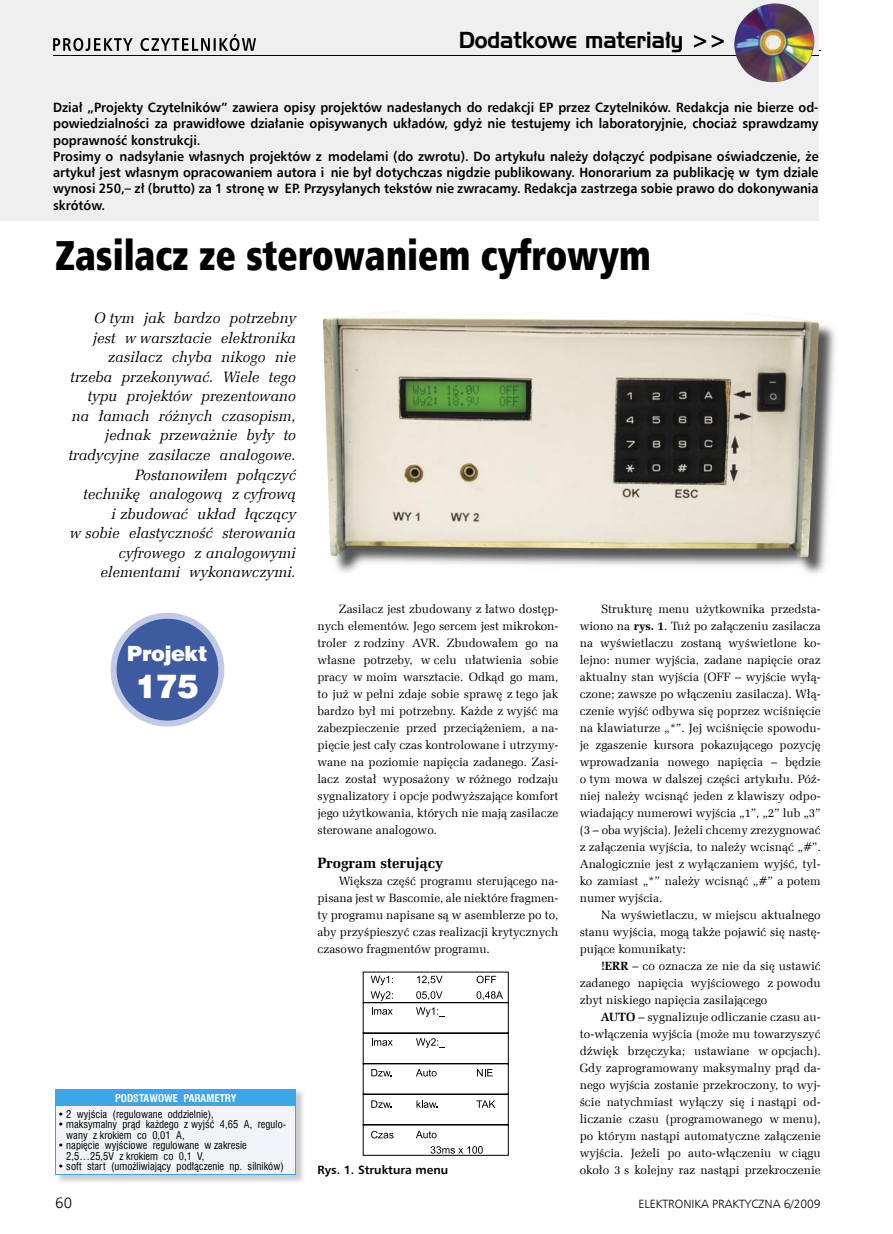
<style>
.page{position:relative;width:893px;height:1234px;background:#fff}
.page>*{position:absolute;margin:0;border:0;box-sizing:border-box;transform-origin:0 0}
.t1{font:42px "Humnst 777 X Blk Cn EU";color:#000;scale:.9 1}
.t2{font:33px "Swis 721 Blk EU";color:#fff}
.t3{font:22.5px "Handel Gothic EU";color:#000;scale:.93 1}
.t4{font:21px "Swis 721 Blk EU";letter-spacing:-.025em;color:#fff}
.t5{font:italic 15px/19.5px "Zapf Ellipt EU";letter-spacing:.005em;color:#000;text-align:right}
.t6{font:700 15px "Zapf Ellipt EU";color:#000}
.t7{font:15px "Humnst 777 Lt EU";color:#000}
.t8{font:700 13.5px/16.2px "Humnst 777 EU";color:#000;scale:.93 1}
.t9{font:12px/17px "Zapf Ellipt EU";color:#000;text-align:justify}
.t10{font:12px "Humnst 777 Lt EU";color:#000}
.t11{font:700 12px "Humnst 777 EU";color:#000}
.t12{font:10.5px/10.5px "Swis 721 Cn EU";letter-spacing:.005em;color:#000}
.t13{font:700 10.5px "Swis 721 Cn EU";letter-spacing:.005em;color:#fff}
.s1{font-weight:700}
</style>
<div class="page">
<hr style="left:55px;top:51px;width:766px;height:1px;background:#000">
<img style="left:55px;top:1090px;width:248px;height:92px">
<div style="left:56px;top:1089px;width:240px;height:16px;background:#3ca6e6"></div>
<div style="left:56px;top:1105px;width:240px;height:69px;background:#f1f3f6"></div>
<hr style="left:55px;top:1088px;width:241px;height:1px;background:#3ca6e6">
<svg style="left:55px;top:1089px;width:1px;height:16px"></svg>
<hr style="left:55px;top:1105px;width:241px;height:1px;background:#3ca6e6">
<hr style="left:55px;top:1105px;width:1px;height:68px;background:#3ca6e6">
<hr style="left:295px;top:1105px;width:1px;height:68px;background:#3ca6e6">
<hr style="left:55px;top:1173px;width:241px;height:1px;background:#3ca6e6">
<img style="left:335px;top:324px;width:500px;height:250px">
<img style="left:323px;top:310px;width:496px;height:247px">
<div style="left:0;top:0;width:819px;height:221px;background:#efefef"></div>
<hr style="left:53px;top:55px;width:766px;height:1px;background:#000">
<svg style="left:53px;top:34px;width:203px;height:17px"></svg>
<img style="left:734px;top:3px;width:81px;height:79px">
<svg style="left:111px;top:612px;width:113px;height:114px"></svg>
<svg style="left:362px;top:971px;width:147px;height:184px"></svg>
<h3 class="t3" style="left:459px;top:26px;width:289px">Dodatkowe materiały &gt;&gt;</h3>
<p class="t8" style="left:53px;top:99px;width:825px">Dział „Projekty Czytelników” zawiera opisy projektów nadesłanych do redakcji EP przez Czytelników. Redakcja nie bierze od&shy;powiedzialności za prawidłowe działanie opisywanych układów, gdyż nie testujemy ich laboratoryjnie, chociaż sprawdzamy poprawność konstrukcji.<br>Prosimy o nadsyłanie własnych projektów z modelami (do zwrotu). Do artykułu należy dołączyć podpisane oświadczenie, że artykuł jest własnym opracowaniem autora i nie był dotychczas nigdzie publikowany. Honorarium za publikację w tym dziale wynosi 250,– zł (brutto) za 1 stronę w EP. Przysyłanych tekstów nie zwracamy. Redakcja zastrzega sobie prawo do dokonywania skrótów.</p>
<h1 class="t1" style="left:55px;top:228px;width:664px">Zasilacz ze sterowaniem cyfrowym</h1>
<p class="t5" style="left:69px;top:309px;width:229px">O tym jak bardzo potrzebny jest w warsztacie elektronika zasilacz chyba nikogo nie trzeba przekonywać. Wiele tego typu projektów prezentowano na łamach różnych czasopism, jednak przeważnie były to tradycyjne zasilacze analogowe.<br>Postanowiłem połączyć<br>technikę analogową z cyfrową<br>i zbudować układ łączący<br>w sobie elastyczność sterowania cyfrowego z analogowymi elementami wykonawczymi.</p>
<h3 class="t4" style="left:127px;top:639px;width:82px">Projekt</h3>
<h2 class="t2" style="left:135px;top:665px;width:65px">175</h2>
<p class="t13" style="left:115px;top:1091px;width:123px">PODSTAWOWE PARAMETRY</p>
<p class="t12" style="left:58px;top:1108px;width:158px">• 2 wyjścia (regulowane oddzielnie),</p>
<p class="t12" style="left:66px;top:1118px;width:221px;text-indent:-9px">• maksymalny prąd każdego z wyjść 4,65 A, regulo&shy;wany z krokiem co 0,01 A,</p>
<p class="t12" style="left:66px;top:1139px;width:182px;text-indent:-9px">• napięcie wyjściowe regulowane w zakresie<br>2,5…25,5V z krokiem co 0,1 V,</p>
<p class="t12" style="left:58px;top:1160px;width:227px">• soft start (umożliwiający podłączenie np. silników)</p>
<p class="t9" style="left:317px;top:600px;width:242px;text-indent:21px">Zasilacz jest zbudowany z łatwo dostęp&shy;nych elementów. Jego sercem jest mikrokon&shy;troler z rodziny AVR. Zbudowałem go na własne potrzeby, w celu ułatwienia sobie pracy w moim warsztacie. Odkąd go mam, to już w pełni zdaje sobie sprawę z tego jak bardzo był mi potrzebny. Każde z wyjść ma zabezpieczenie przed przeciążeniem, a na&shy;pięcie jest cały czas kontrolowane i utrzymy&shy;wane na poziomie napięcia zadanego. Zasi&shy;lacz został wyposażony w różnego rodzaju sygnalizatory i opcje podwyższające komfort jego użytkowania, których nie mają zasilacze sterowane analogowo.</p>
<p class="t6" style="left:317px;top:853px;width:127px">Program sterujący</p>
<p class="t9" style="left:317px;top:872px;width:242px;text-indent:21px">Większa część programu sterującego na&shy;pisana jest w Bascomie, ale niektóre fragmen&shy;ty programu napisane są w asemblerze po to, aby przyśpieszyć czas realizacji krytycznych czasowo fragmentów programu.</p>
<p class="t9" style="left:580px;top:600px;width:242px;text-indent:21px">Strukturę menu użytkownika przedsta&shy;wiono na <span class="s1">rys. 1</span>. Tuż po załączeniu zasilacza na wyświetlaczu zostaną wyświetlone ko&shy;lejno: numer wyjścia, zadane napięcie oraz aktualny stan wyjścia (OFF – wyjście wyłą&shy;czone; zawsze po włączeniu zasilacza). Włą&shy;czenie wyjść odbywa się poprzez wciśnięcie na klawiaturze „*”. Jej wciśnięcie spowodu&shy;je zgaszenie kursora pokazującego pozycję wprowadzania nowego napięcia – będzie o tym mowa w dalszej części artykułu. Póź&shy;niej należy wcisnąć jeden z klawiszy odpo&shy;wiadający numerowi wyjścia „1”, „2” lub „3” (3 – oba wyjścia). Jeżeli chcemy zrezygnować z załączenia wyjścia, to należy wcisnąć „#”.<br>Analogicznie jest z wyłączaniem wyjść, tyl&shy;ko zamiast „*” należy wcisnąć „#” a potem numer wyjścia.</p>
<p class="t9" style="left:580px;top:906px;width:242px;text-indent:21px">Na wyświetlaczu, w miejscu aktualnego stanu wyjścia, mogą także pojawić się nastę&shy;pujące komunikaty:</p>
<p class="t9" style="left:580px;top:957px;width:242px;text-indent:21px"><span class="s1">!ERR</span> – co oznacza ze nie da się ustawić zadanego napięcia wyjściowego z powodu zbyt niskiego napięcia zasilającego</p>
<p class="t9" style="left:580px;top:1008px;width:242px;text-indent:21px"><span class="s1">AUTO</span> – sygnalizuje odliczanie czasu au&shy;to-włączenia wyjścia (może mu towarzyszyć dźwięk brzęczyka; ustawiane w opcjach).<br>Gdy zaprogramowany maksymalny prąd da&shy;nego wyjścia zostanie przekroczony, to wyj&shy;ście natychmiast wyłączy się i nastąpi od&shy;liczanie czasu (programowanego w menu), po którym nastąpi automatyczne załączenie wyjścia. Jeżeli po auto-włączeniu w ciągu</p>
<p class="t11" style="left:317px;top:1162px;width:132px">Rys. 1. Struktura menu</p>
<p class="t9" style="left:580px;top:1161px;width:242px">około 3 s kolejny raz nastąpi przekroczenie</p>
<p class="t7" style="left:55px;top:1193px;width:18px">60</p>
<p class="t10" style="left:638px;top:1196px;width:184px">ELEKTRONIKA PRAKTYCZNA 6/2009</p>
</div>
